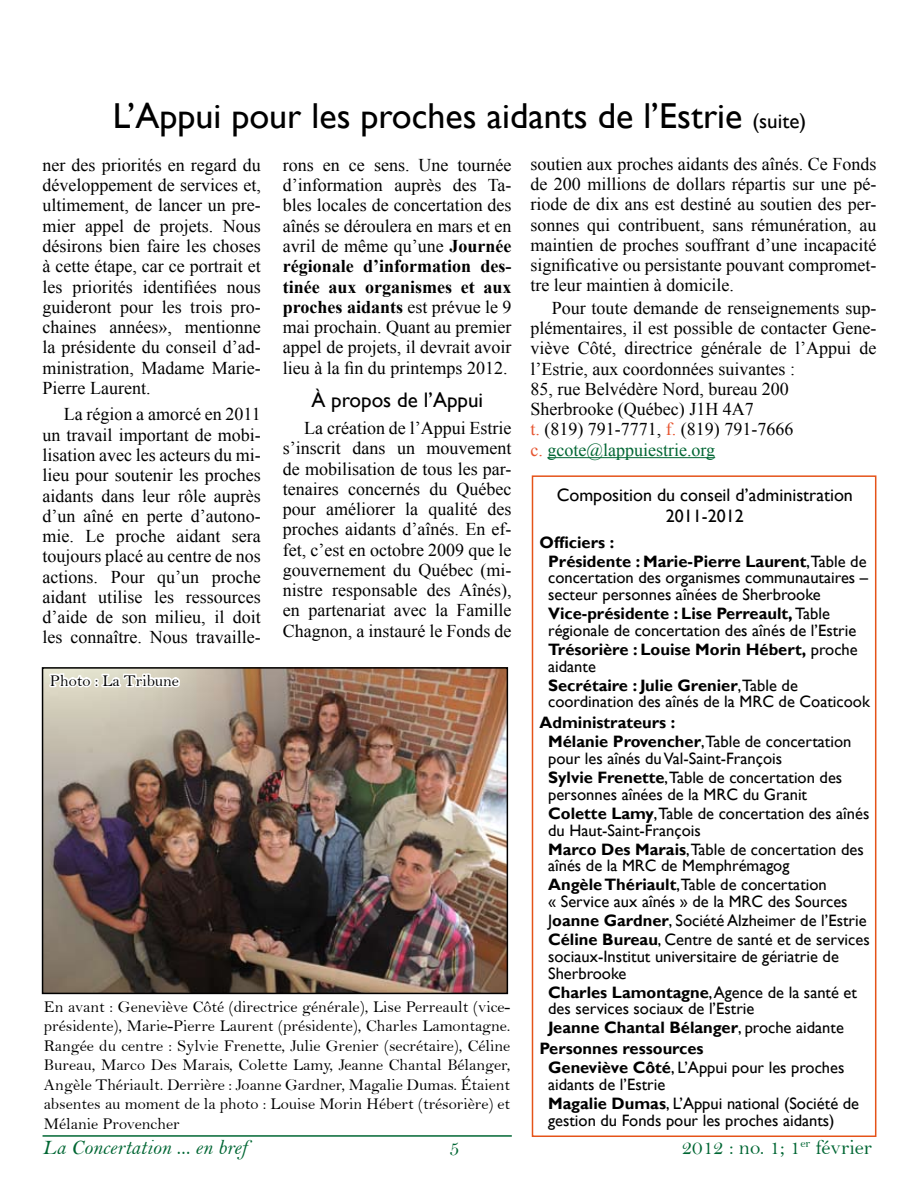
<style>
.page{position:relative;width:919px;height:1187px;background:#fff}
.page>*{position:absolute;margin:0;border:0;box-sizing:border-box;transform-origin:0 0}
.t1{font:36px "Gill Sans";color:#000}
.t2{font:21px "Bell MT Italic";color:#063}
.t3{font:21px "Bell";color:#063}
.t4{font:21px "Gill Sans";color:#000}
.t5{font:18px/20.2px "Times New Roman";color:#000;text-align:justify}
.t6{font:18px/21.6px "Gill Sans";color:#000;text-align:center}
.t7{font:16.5px/16.8px "Gill Sans";color:#000}
.t8{font:16.5px/19.5px "Bell";color:#000;text-align:justify}
.t9{font:700 16.5px/18.9px "Gill Sans";color:#000}
.s1{font-size:21px}
.s2{font-weight:700}
.s3{color:#e65531}
.s4{color:#063}
.s5{font-weight:400}
</style>
<div class="page">
<hr style="left:43px;top:1135px;width:468px;height:1px;background:#063">
<hr style="left:547px;top:457px;width:168px;height:1px;background:#063">
<img style="left:45px;top:670px;width:460px;height:321px">
<div style="left:42px;top:667px;width:466px;height:327px;border:2px solid #000"></div>
<img style="left:47px;top:667px;width:135px;height:328px">
<div style="left:531px;top:475px;width:345px;height:661px;border:2px solid #e55319"></div>
<h1 class="t1" style="left:113px;top:95px;width:694px">L’Appui pour les proches aidants de l’Estrie <span class="s1">(suite)</span></h1>
<p class="t5" style="left:43px;top:154px;width:220px">ner des priorités en regard du développement de services et, ultimement, de lancer un pre&shy;mier appel de projets. Nous désirons bien faire les choses à cette étape, car ce portrait et les priorités identifiées nous guideront pour les trois pro&shy;chaines années», mentionne la présidente du conseil d’ad&shy;ministration, Madame Marie-Pierre Laurent.</p>
<p class="t5" style="left:43px;top:404px;width:220px;text-indent:21px">La région a amorcé en 2011 un travail important de mobi&shy;lisation avec les acteurs du mi&shy;lieu pour soutenir les proches aidants dans leur rôle auprès d’un aîné en perte d’autono&shy;mie. Le proche aidant sera toujours placé au centre de nos actions. Pour qu’un proche aidant utilise les ressources d’aide de son milieu, il doit les connaître. Nous travaille-</p>
<p class="t8" style="left:50px;top:670px;width:130px">Photo : La Tribune</p>
<p class="t5" style="left:283px;top:154px;width:230px">rons en ce sens. Une tournée d’information auprès des Ta&shy;bles locales de concertation des aînés se déroulera en mars et en avril de même qu’une <span class="s2">Journée régionale d’information des&shy;tinée aux organismes et aux proches aidants</span> est prévue le 9 mai prochain. Quant au premier appel de projets, il devrait avoir lieu à la fin du printemps 2012.</p>
<p class="t4" style="left:311px;top:388px;width:173px">À propos de l’Appui</p>
<p class="t5" style="left:283px;top:417px;width:230px;text-indent:21px">La création de l’Appui Estrie s’inscrit dans un mouvement de mobilisation de tous les par&shy;tenaires concernés du Québec pour améliorer la qualité des proches aidants d’aînés. En ef&shy;fet, c’est en octobre 2009 que le gouvernement du Québec (mi&shy;nistre responsable des Aînés), en partenariat avec la Famille Chagnon, a instauré le Fonds de</p>
<p class="t8" style="left:44px;top:996px;width:468px">En avant : Geneviève Côté (directrice générale), Lise Perreault (vice&shy;présidente), Marie-Pierre Laurent (présidente), Charles Lamontagne.<br>Rangée du centre : Sylvie Frenette, Julie Grenier (secrétaire), Céline Bureau, Marco Des Marais, Colette Lamy, Jeanne Chantal Bélanger, Angèle Thériault. Derrière : Joanne Gardner, Magalie Dumas. Étaient absentes au moment de la photo : Louise Morin Hébert (trésorière) et Mélanie Provencher</p>
<p class="t5" style="left:530px;top:153px;width:347px">soutien aux proches aidants des aînés. Ce Fonds de 200 millions de dollars répartis sur une pé&shy;riode de dix ans est destiné au soutien des per&shy;sonnes qui contribuent, sans rémunération, au maintien de proches souffrant d’une incapacité significative ou persistante pouvant compromet&shy;tre leur maintien à domicile.</p>
<p class="t5" style="left:530px;top:297px;width:347px;text-align:left;text-indent:21px">Pour toute demande de renseignements sup&shy;plémentaires, il est possible de contacter Gene&shy;viève Côté, directrice générale de l’Appui de l’Estrie, aux coordonnées suivantes :<br>85, rue Belvédère Nord, bureau 200<br>Sherbrooke (Québec) J1H 4A7<br><span class="s3">t.</span> (819) 791-7771, <span class="s3">f.</span> (819) 791-7666<br><span class="s3">c.</span> <span class="s4">gcote@lappuiestrie.org</span></p>
<p class="t6" style="left:556px;top:484px;width:298px">Composition du conseil d’administration<br>2011-2012</p>
<p class="t9" style="left:548px;top:533px;width:320px;text-indent:-8px">Officiers :<br>Présidente : Marie-Pierre Laurent<span class="s5">,Table de</span></p>
<p class="t7" style="left:548px;top:569px;width:321px">concertation des organismes communautaires – secteur personnes aînées de Sherbrooke</p>
<p class="t7" style="left:548px;top:605px;width:309px"><span class="s2">Vice-présidente : Lise Perreault,</span> Table régionale de concertation des aînés de l’Estrie</p>
<p class="t9" style="left:548px;top:641px;width:311px;line-height:16.8px">Trésorière : Louise Morin Hébert, <span class="s5">proche aidante</span></p>
<p class="t7" style="left:548px;top:676px;width:323px"><span class="s2">Secrétaire : Julie Grenier</span>,Table de coordination des aînés de la MRC de Coaticook</p>
<p class="t9" style="left:548px;top:713px;width:305px;text-indent:-8px">Administrateurs :<br>Mélanie Provencher<span class="s5">,Table de concertation</span></p>
<p class="t7" style="left:548px;top:749px;width:295px;line-height:18.9px">pour les aînés du Val-Saint-François<br><span class="s2">Sylvie Frenette</span>,Table de concertation des</p>
<p class="t7" style="left:548px;top:785px;width:323px;line-height:18.9px">personnes aînées de la MRC du Granit<br><span class="s2">Colette Lamy</span>,Table de concertation des aînés</p>
<p class="t7" style="left:548px;top:820px;width:317px;line-height:18.9px">du Haut-Saint-François<br><span class="s2">Marco Des Marais</span>,Table de concertation des</p>
<p class="t7" style="left:548px;top:856px;width:280px;line-height:18.9px">aînés de la MRC de Memphrémagog<br><span class="s2">AngèleThériault</span>,Table de concertation</p>
<p class="t7" style="left:548px;top:892px;width:323px;line-height:18.9px">« Service aux aînés » de la MRC des Sources<br>J<span class="s2">oanne Gardner</span>, Société Alzheimer de l’Estrie<br><span class="s2">Céline Bureau</span>, Centre de santé et de services</p>
<p class="t7" style="left:548px;top:948px;width:292px">sociaux-Institut universitaire de gériatrie de<br>Sherbrooke</p>
<p class="t7" style="left:548px;top:983px;width:310px"><span class="s2">Charles Lamontagne</span>, Agence de la santé et des services sociaux de l’Estrie</p>
<p class="t9" style="left:539px;top:1017px;width:306px;line-height:21px;text-indent:8px">Jeanne Chantal Bélanger<span class="s5">, proche aidante<br></span>Personnes ressources</p>
<p class="t7" style="left:548px;top:1059px;width:298px"><span class="s2">Geneviève Côté</span>, L’Appui pour les proches aidants de l’Estrie</p>
<p class="t7" style="left:548px;top:1095px;width:312px"><span class="s2">Magalie Dumas</span>, L’Appui national (Société de gestion du Fonds pour les proches aidants)</p>
<p class="t2" style="left:43px;top:1134px;width:206px">La Concertation ... en bref</p>
<p class="t3" style="left:681px;top:1134px;width:192px">2012 : no. 1; 1<sup>er</sup> février</p>
<p class="t3" style="left:449px;top:1135px;width:12px">5</p>
</div>
